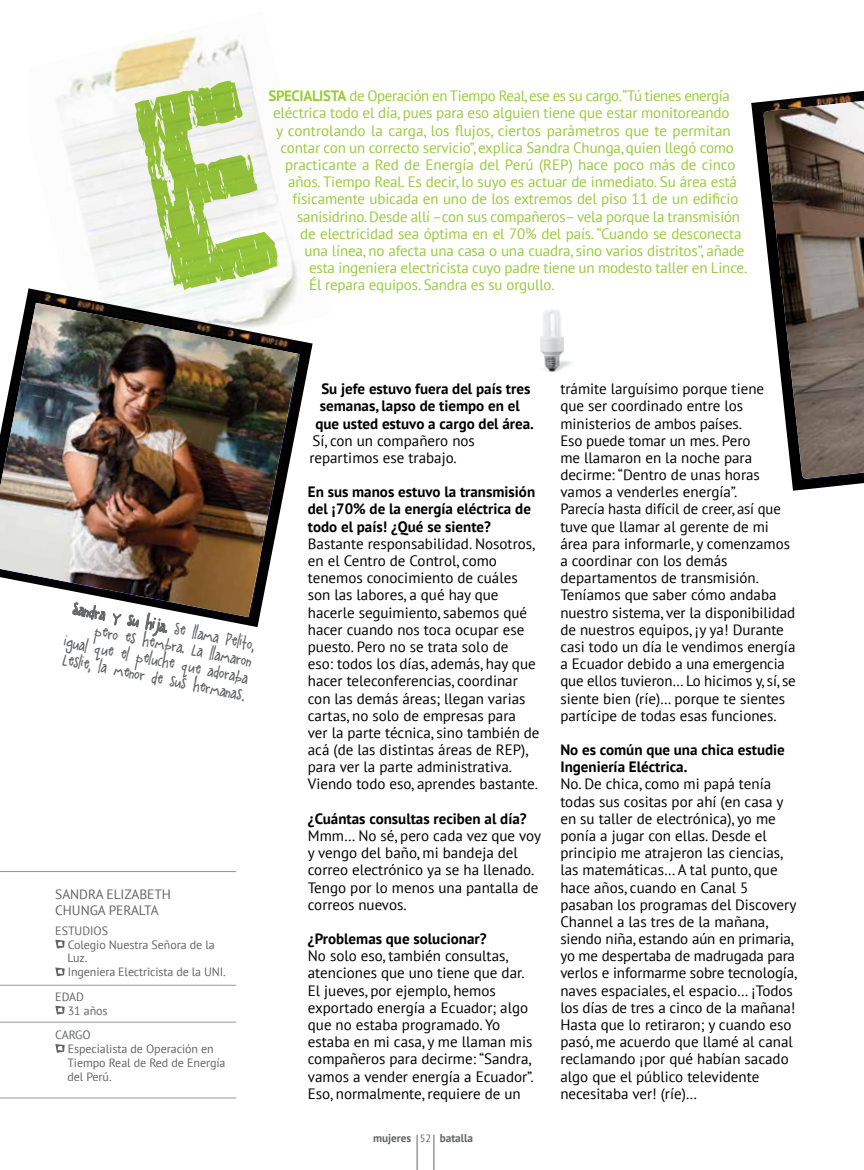
<style>
.page{position:relative;width:864px;height:1170px;background:#fff}
.page>*{position:absolute;margin:0;border:0;box-sizing:border-box;transform-origin:0 0}
.t1{font:15px/17.1px "PT Sans";color:#000}
.t2{font:15px "PT Sans";letter-spacing:-.01em;color:#9aca3c}
.t3{font:700 15px/17.1px "PT Sans";color:#000}
.t4{font:15px/17.5px "A Little Pot";color:#636466}
.t5{font:13.5px/15.5px "PT Sans";letter-spacing:-.005em;color:#636466}
.t6{font:12px/13.8px "PT Sans";letter-spacing:-.005em;color:#636466}
.t7{font:700 11.25px "PT Sans";color:#636466}
.s1{font-weight:700}
.s2{font-weight:400;font-size:10.5px}
</style>
<div class="page">
<img style="left:56px;top:34px;width:257px;height:313px">
<img style="left:540px;top:309px;width:32px;height:63px">
<svg style="left:55px;top:939px;width:10px;height:9px"></svg>
<svg style="left:55px;top:967px;width:10px;height:9px"></svg>
<svg style="left:55px;top:1005px;width:10px;height:9px"></svg>
<svg style="left:55px;top:1044px;width:10px;height:8px"></svg>
<hr style="left:0;top:1021px;width:236px;height:1px;background:#939598">
<hr style="left:0;top:984px;width:236px;height:1px;background:#939598">
<hr style="left:0;top:871px;width:236px;height:1px;background:#939598">
<hr style="left:0;top:1097px;width:236px;height:1px;background:#939598">
<hr style="left:416px;top:1134px;width:1px;height:35px;background:#636466">
<hr style="left:433px;top:1134px;width:1px;height:35px;background:#636466">
<img style="left:751px;top:101px;width:112px;height:389px">
<svg style="left:770px;top:91px;width:93px;height:10px"></svg>
<img style="left:762px;top:101px;width:101px;height:378px">
<img style="left:25px;top:288px;width:287px;height:339px">
<img style="left:0;top:303px;width:299px;height:314px">
<svg style="left:72px;top:602px;width:33px;height:19px"></svg>
<svg style="left:113px;top:613px;width:8px;height:12px"></svg>
<svg style="left:127px;top:614px;width:12px;height:13px"></svg>
<svg style="left:145px;top:612px;width:22px;height:24px"></svg>
<svg style="left:132px;top:79px;width:148px;height:213px"></svg>
<p class="t2" style="left:268px;top:88px;width:462px"><span class="s1">SPECIALISTA</span> de Operación en Tiempo Real, ese es su cargo.“Tú tienes energía</p>
<p class="t2" style="left:273px;top:105px;width:457px">eléctrica todo el día, pues para eso alguien tiene que estar monitoreando</p>
<p class="t2" style="left:276px;top:122px;width:456px">y controlando la carga, los flujos, ciertos parámetros que te permitan</p>
<p class="t2" style="left:280px;top:139px;width:454px">contar con un correcto servicio”, explica Sandra Chunga, quien llegó como</p>
<p class="t2" style="left:285px;top:156px;width:451px">practicante a Red de Energía del Perú (REP) hace poco más de cinco</p>
<p class="t2" style="left:288px;top:174px;width:450px">años. Tiempo Real. Es decir, lo suyo es actuar de inmediato. Su área está</p>
<p class="t2" style="left:292px;top:191px;width:447px">físicamente ubicada en uno de los extremos del piso 11 de un edificio</p>
<p class="t2" style="left:297px;top:208px;width:444px">sanisidrino. Desde allí –con sus compañeros– vela porque la transmisión</p>
<p class="t2" style="left:300px;top:225px;width:443px">de electricidad sea óptima en el 70% del país. “Cuando se desconecta</p>
<p class="t2" style="left:304px;top:242px;width:441px">una línea, no afecta una casa o una cuadra, sino varios distritos”, añade</p>
<p class="t2" style="left:309px;top:260px;width:439px">esta ingeniera electricista cuyo padre tiene un modesto taller en Lince.</p>
<p class="t2" style="left:309px;top:277px;width:247px">Él repara equipos. Sandra es su orgullo.</p>
<p class="t4" style="left:100px;top:605px;width:161px;text-indent:-25px;rotate:11deg">Sandra y su hija.<br>pero es hembra. La llamaron</p>
<p class="t4" style="left:176px;top:620px;width:83px;rotate:11deg">Se llama Pelito,</p>
<p class="t4" style="left:66px;top:634px;width:189px;rotate:11deg">igual que el peluche que adoraba<br>Leslie, la menor de sus hermanas).</p>
<p class="t5" style="left:55px;top:887px;width:117px">SANDRA ELIZABETH<br>CHUNGA PERALTA</p>
<p class="t6" style="left:67px;top:923px;width:160px;text-indent:-12px">ESTUDIOS<br>Colegio Nuestra Señora de la<br>Luz.<br>Ingeniera Electricista de la UNI.</p>
<p class="t6" style="left:68px;top:989px;width:41px;text-indent:-12px">EDAD<br>31 años</p>
<p class="t6" style="left:67px;top:1028px;width:160px;text-indent:-12px">CARGO<br>Especialista de Operación en<br>Tiempo Real de Red de Energía del Perú.</p>
<p class="t3" style="left:321px;top:381px;width:210px">Su jefe estuvo fuera del país tres</p>
<p class="t3" style="left:320px;top:398px;width:201px">semanas, lapso de tiempo en el</p>
<p class="t3" style="left:315px;top:415px;width:220px">que usted estuvo a cargo del área.</p>
<p class="t1" style="left:309px;top:432px;width:167px">Sí, con un compañero nos repartimos ese trabajo.</p>
<p class="t3" style="left:308px;top:484px;width:229px">En sus manos estuvo la transmisión del ¡70% de la energía eléctrica de todo el país! ¿Qué se siente?</p>
<p class="t1" style="left:308px;top:535px;width:233px">Bastante responsabilidad. Nosotros, en el Centro de Control, como tenemos conocimiento de cuáles son las labores, a qué hay que hacerle seguimiento, sabemos qué hacer cuando nos toca ocupar ese puesto. Pero no se trata solo de<br>eso: todos los días, además, hay que hacer teleconferencias, coordinar con las demás áreas; llegan varias cartas, no solo de empresas para<br>ver la parte técnica, sino también de acá (de las distintas áreas de REP), para ver la parte administrativa.<br>Viendo todo eso, aprendes bastante.</p>
<p class="t3" style="left:308px;top:810px;width:220px">¿Cuántas consultas reciben al día?</p>
<p class="t1" style="left:308px;top:827px;width:234px">Mmm… No sé, pero cada vez que voy y vengo del baño, mi bandeja del correo electrónico ya se ha llenado.<br>Tengo por lo menos una pantalla de correos nuevos.</p>
<p class="t3" style="left:308px;top:930px;width:180px">¿Problemas que solucionar?</p>
<p class="t1" style="left:308px;top:947px;width:227px">No solo eso, también consultas, atenciones que uno tiene que dar.<br>El jueves, por ejemplo, hemos exportado energía a Ecuador; algo que no estaba programado. Yo estaba en mi casa, y me llaman mis compañeros para decirme: “Sandra, vamos a vender energía a Ecuador”.<br>Eso, normalmente, requiere de un</p>
<p class="t7" style="left:373px;top:1132px;width:101px">mujeres <span class="s2">52</span> batalla</p>
<p class="t1" style="left:560px;top:381px;width:237px">trámite larguísimo porque tiene<br>que ser coordinado entre los ministerios de ambos países.<br>Eso puede tomar un mes. Pero<br>me llamaron en la noche para decirme: “Dentro de unas horas vamos a venderles energía”.<br>Parecía hasta difícil de creer, así que tuve que llamar al gerente de mi área para informarle, y comenzamos a coordinar con los demás departamentos de transmisión.<br>Teníamos que saber cómo andaba nuestro sistema, ver la disponibilidad de nuestros equipos, ¡y ya! Durante casi todo un día le vendimos energía a Ecuador debido a una emergencia que ellos tuvieron… Lo hicimos y, sí, se siente bien (ríe)… porque te sientes partícipe de todas esas funciones.</p>
<p class="t3" style="left:560px;top:741px;width:226px">No es común que una chica estudie<br>Ingeniería Eléctrica.</p>
<p class="t1" style="left:560px;top:776px;width:238px">No. De chica, como mi papá tenía todas sus cositas por ahí (en casa y en su taller de electrónica), yo me ponía a jugar con ellas. Desde el principio me atrajeron las ciencias, las matemáticas… A tal punto, que hace años, cuando en Canal 5 pasaban los programas del Discovery Channel a las tres de la mañana, siendo niña, estando aún en primaria, yo me despertaba de madrugada para verlos e informarme sobre tecnología, naves espaciales, el espacio… ¡Todos los días de tres a cinco de la mañana!<br>Hasta que lo retiraron; y cuando eso pasó, me acuerdo que llamé al canal reclamando ¡por qué habían sacado algo que el público televidente necesitaba ver! (ríe)…</p>
</div>
